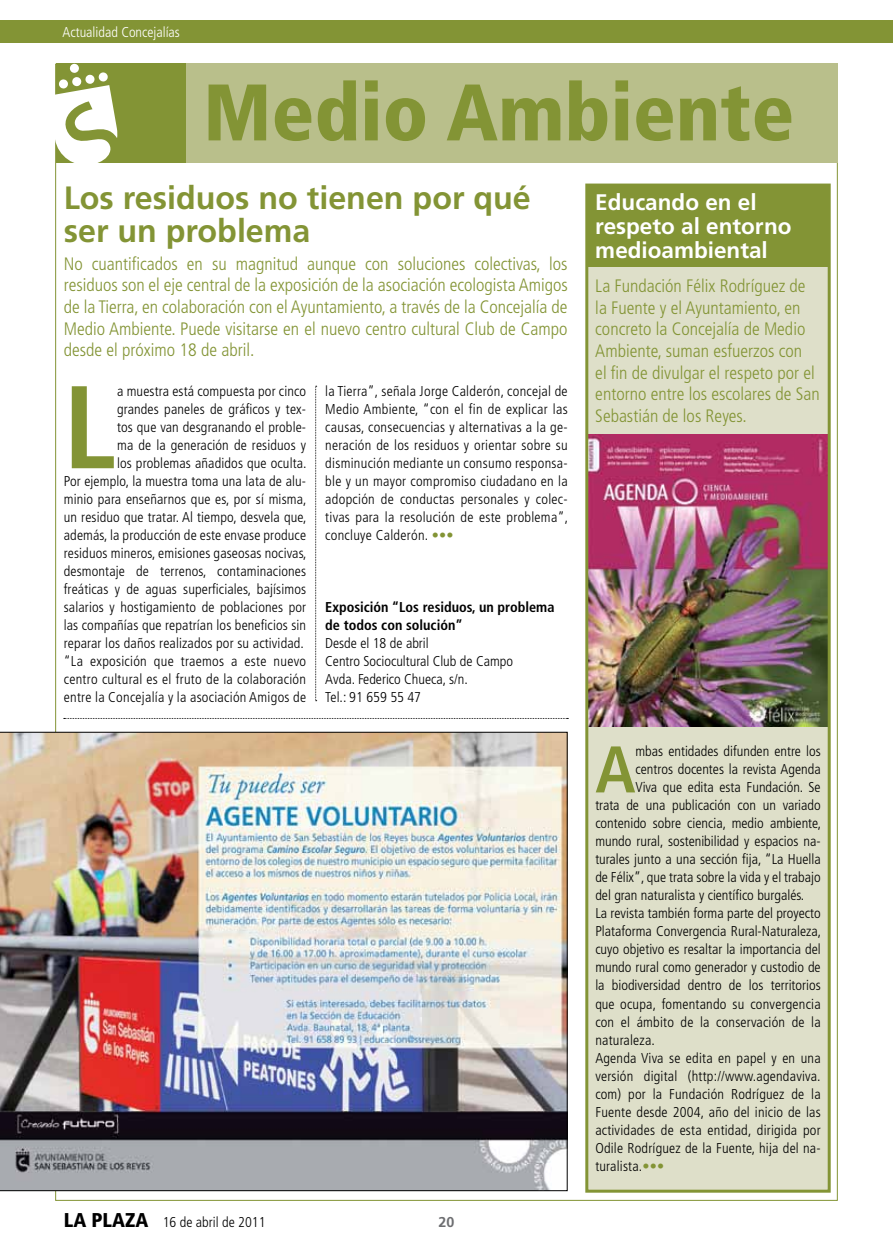
<style>
.page{position:relative;width:893px;height:1255px;background:#fff}
.page>*{position:absolute;margin:0;border:0;box-sizing:border-box;transform-origin:0 0}
.t1{font:700 condensed 117.45px "Frutiger LT";color:#839435}
.t2{font:900 condensed 79.95px "Frutiger LT";color:#839435}
.t3{font:700 condensed 65.85px "Frutiger LT";color:#839435}
.t4{font:700 32.25px/33px "Frutiger LT";color:#839435}
.t5{font:700 22.5px/24px "Frutiger LT";color:#fff}
.t6{font:300 condensed 18px/21.6px "Frutiger LT";color:#839435;text-align:justify}
.t7{font:300 condensed 14.25px/18px "Frutiger LT";letter-spacing:.01em;color:#000;text-align:right}
.t8{font:700 condensed 14.25px/18px "Frutiger LT";color:#000}
.t9{font:300 condensed 14.25px "Frutiger LT";color:#fff}
.t10{font:700 14.25px "Frutiger LT";color:#6d6e71}
.s1{color:#839435}
.s2{font-weight:900;font-size:19.95px}
</style>
<div class="page">
<div style="left:0;top:20px;width:893px;height:23px;background:#839435"></div>
<div style="left:587px;top:254px;width:242px;height:937px;background:#dedfc9"></div>
<img style="left:0;top:731px;width:568px;height:460px">
<svg style="left:64px;top:718px;width:504px;height:1px"></svg>
<svg style="left:315px;top:386px;width:2px;height:315px"></svg>
<img style="left:589px;top:434px;width:238px;height:292px">
<div style="left:585px;top:183px;width:246px;height:1009px;border:3px solid #839435"></div>
<div style="left:587px;top:185px;width:242px;height:82px;background:#839435"></div>
<div style="left:138px;top:64px;width:700px;height:99px;background:#b9bf8b"></div>
<div style="left:56px;top:64px;width:130px;height:99px;background:#839435"></div>
<div style="left:72px;top:77px;width:10px;height:9px;background:#fff;border-radius:4px"></div>
<div style="left:70px;top:63px;width:9px;height:10px;background:#fff;border-radius:4px"></div>
<div style="left:59px;top:79px;width:9px;height:10px;background:#fff;border-radius:4px"></div>
<svg style="left:85px;top:74px;width:10px;height:10px"></svg>
<svg style="left:98px;top:72px;width:10px;height:10px"></svg>
<svg style="left:55px;top:85px;width:62px;height:83px"></svg>
<p class="t9" style="left:63px;top:24px;width:119px">Actualidad Concejalías</p>
<h2 class="t2" style="left:203px;top:64px;width:593px">Medio Ambiente</h2>
<h3 class="t4" style="left:64px;top:182px;width:469px">Los residuos no tienen por qué ser un problema</h3>
<p class="t6" style="left:64px;top:253px;width:505px">No cuantificados en su magnitud aunque con soluciones colectivas, los residuos son el eje central de la exposición de la asociación ecologista Amigos de la Tierra, en colaboración con el Ayuntamiento, a través de la Concejalía de Medio Ambiente. Puede visitarse en el nuevo centro cultural Club de Campo desde el próximo 18 de abril.</p>
<h1 class="t1" style="left:64px;top:358px;width:54px">L</h1>
<p class="t7" style="left:64px;top:382px;width:244px">a muestra está compuesta por cinco<br>grandes paneles de gráficos y tex-<br>tos que van desgranando el proble-<br>ma de la generación de residuos y<br>los problemas añadidos que oculta.<br>Por ejemplo, la muestra toma una lata de alu&shy;minio para enseñarnos que es, por sí misma, un residuo que tratar. Al tiempo, desvela que, además, la producción de este envase produce residuos mineros, emisiones gaseosas nocivas, desmontaje de terrenos, contaminaciones freáticas y de aguas superficiales, bajísimos salarios y hostigamiento de poblaciones por las compañías que repatrían los beneficios sin reparar los daños realizados por su actividad. “La exposición que traemos a este nuevo centro cultural es el fruto de la colaboración entre la Concejalía y la asociación Amigos de</p>
<p class="t7" style="left:325px;top:382px;width:244px;text-align:justify">la Tierra”, señala Jorge Calderón, concejal de Medio Ambiente, “con el fin de explicar las causas, consecuencias y alternativas a la ge&shy;neración de los residuos y orientar sobre su disminución mediante un consumo responsa&shy;ble y un mayor compromiso ciudadano en la adopción de conductas personales y colec&shy;tivas para la resolución de este problema”, concluye Calderón. <span class="s1">•••</span></p>
<p class="t8" style="left:325px;top:598px;width:231px">Exposición “Los residuos, un problema de todos con solución”</p>
<p class="t7" style="left:325px;top:634px;width:189px;text-align:left">Desde el 18 de abril<br>Centro Sociocultural Club de Campo<br>Avda. Federico Chueca, s/n.<br>Tel.: 91 659 55 47</p>
<p class="t7" style="left:64px;top:1213px;width:203px"><span class="s2">LA PLAZA</span> 16 de abril de 2011</p>
<p class="t10" style="left:439px;top:1213px;width:17px">20</p>
<h3 class="t5" style="left:595px;top:191px;width:198px">Educando en el respeto al entorno medioambiental</h3>
<p class="t6" style="left:595px;top:275px;width:226px;text-align:left">La Fundación Félix Rodríguez de la Fuente y el Ayuntamiento, en concreto la Concejalía de Medio<br>Ambiente, suman esfuerzos con<br>el fin de divulgar el respeto por el entorno entre los escolares de San<br>Sebastián de los Reyes.</p>
<h3 class="t3" style="left:595px;top:730px;width:42px">A</h3>
<p class="t7" style="left:635px;top:742px;width:187px">mbas entidades difunden entre los</p>
<p class="t7" style="left:635px;top:760px;width:187px">centros docentes la revista Agenda</p>
<p class="t7" style="left:635px;top:778px;width:187px">Viva que edita esta Fundación. Se</p>
<p class="t7" style="left:595px;top:796px;width:227px">trata de una publicación con un variado</p>
<p class="t7" style="left:595px;top:814px;width:227px">contenido sobre ciencia, medio ambiente,</p>
<p class="t7" style="left:595px;top:832px;width:227px">mundo rural, sostenibilidad y espacios na-</p>
<p class="t7" style="left:595px;top:850px;width:227px">turales junto a una sección fija, “La Huella</p>
<p class="t7" style="left:595px;top:868px;width:227px">de Félix”, que trata sobre la vida y el trabajo</p>
<p class="t7" style="left:595px;top:886px;width:210px">del gran naturalista y científico burgalés.</p>
<p class="t7" style="left:595px;top:904px;width:227px">La revista también forma parte del proyecto</p>
<p class="t7" style="left:595px;top:922px;width:227px">Plataforma Convergencia Rural-Naturaleza,</p>
<p class="t7" style="left:595px;top:940px;width:227px">cuyo objetivo es resaltar la importancia del</p>
<p class="t7" style="left:595px;top:958px;width:227px">mundo rural como generador y custodio de</p>
<p class="t7" style="left:595px;top:976px;width:227px">la biodiversidad dentro de los territorios</p>
<p class="t7" style="left:595px;top:994px;width:227px">que ocupa, fomentando su convergencia</p>
<p class="t7" style="left:595px;top:1012px;width:227px">con el ámbito de la conservación de la</p>
<p class="t7" style="left:595px;top:1030px;width:61px">naturaleza.</p>
<p class="t7" style="left:595px;top:1048px;width:227px">Agenda Viva se edita en papel y en una</p>
<p class="t7" style="left:595px;top:1066px;width:227px">versión digital (http://www.agendaviva.</p>
<p class="t7" style="left:595px;top:1084px;width:227px">com) por la Fundación Rodríguez de la</p>
<p class="t7" style="left:595px;top:1102px;width:227px">Fuente desde 2004, año del inicio de las</p>
<p class="t7" style="left:595px;top:1120px;width:227px">actividades de esta entidad, dirigida por</p>
<p class="t7" style="left:595px;top:1138px;width:227px">Odile Rodríguez de la Fuente, hija del na-</p>
<p class="t7" style="left:595px;top:1156px;width:71px">turalista.<span class="s1">•••</span></p>
</div>
